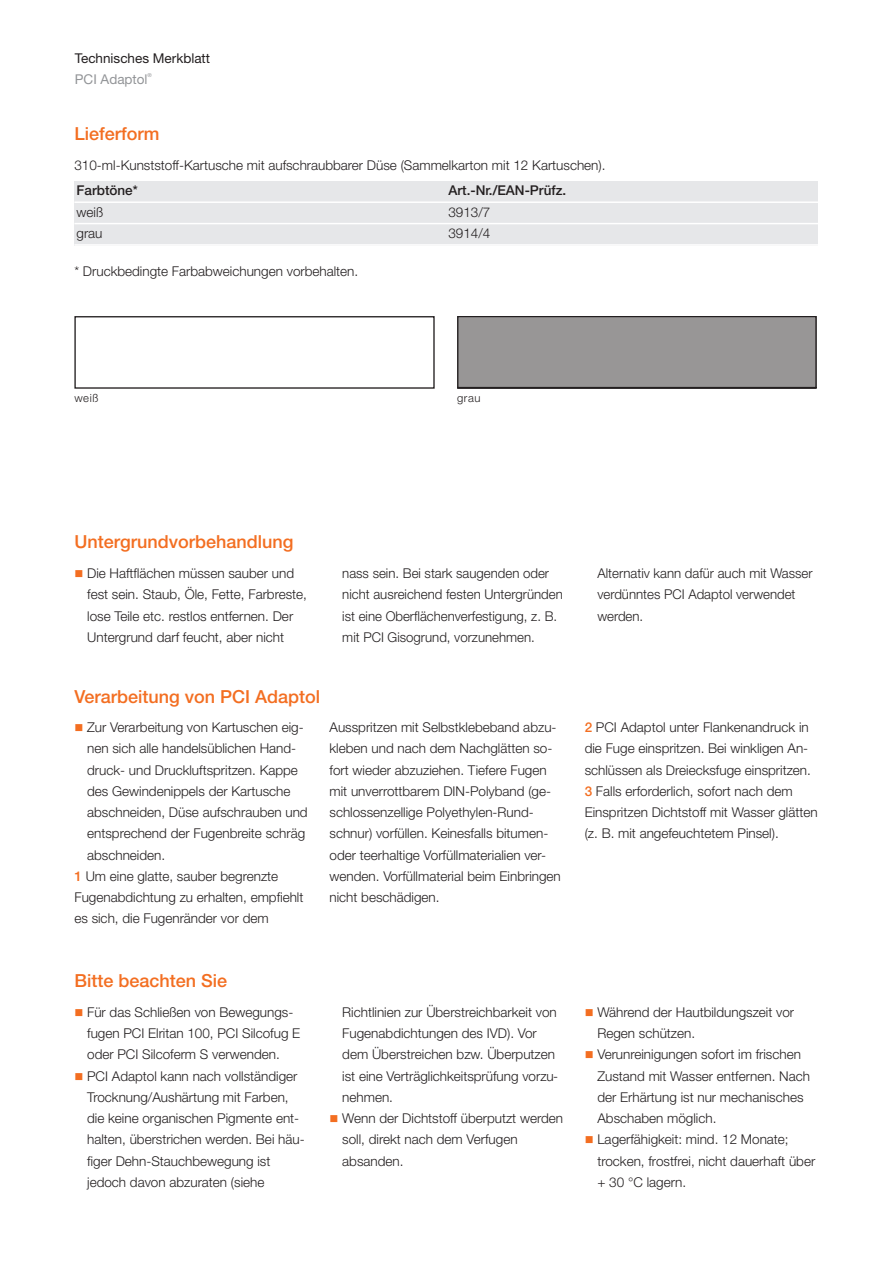
<style>
.page{position:relative;width:893px;height:1263px;background:#fff}
.page>*{position:absolute;margin:0;border:0;box-sizing:border-box;transform-origin:0 0}
.t1{font:500 18px "Helvetica Neue LT Pro";color:#f36e21}
.t2{font:300 13.5px/21.3px "Helvetica Neue LT Pro";color:#231f20}
.t3{font:500 13.5px "Helvetica Neue LT Pro";color:#231f20}
.t4{font:13.5px "Helvetica Neue LT Pro";color:#231f20}
.t5{font:13.5px "Helvetica Neue LT Pro";color:#939598}
.t6{font:300 11.25px "Helvetica Neue LT Pro";letter-spacing:.05em;color:#231f20}
.t7{font:5.4px "Helvetica Neue LT Pro";color:#939598}
.s1{color:#f36e21}
.s2{font-family:"Li Gothic Med";font-weight:400;font-size:10.5px;color:#fff}
.s3{font-weight:500;color:#f36e21}
</style>
<div class="page">
<div style="left:74px;top:182px;width:372px;height:20px;background:#e6e7e9"></div>
<div style="left:446px;top:182px;width:372px;height:20px;background:#e6e7e9"></div>
<div style="left:74px;top:202px;width:372px;height:22px;background:#e6e7e9"></div>
<div style="left:446px;top:202px;width:372px;height:22px;background:#e6e7e9"></div>
<div style="left:74px;top:224px;width:372px;height:22px;background:#e6e7e9"></div>
<div style="left:446px;top:224px;width:372px;height:22px;background:#e6e7e9"></div>
<hr style="left:74px;top:201px;width:744px;height:2px;background:#fff">
<hr style="left:74px;top:223px;width:744px;height:1px;background:#fff">
<hr style="left:74px;top:244px;width:744px;height:2px;background:#fff">
<div style="left:74px;top:316px;width:361px;height:73px;border:1px solid #231f20"></div>
<svg style="left:457px;top:316px;width:360px;height:72px;background:#929090"></svg>
<p class="t4" style="left:75px;top:53px;width:137px">Technisches Merkblatt</p>
<p class="t5" style="left:75px;top:74px;width:74px">PCI Adaptol</p>
<p class="t7" style="left:148px;top:73px;width:6px">®</p>
<h1 class="t1" style="left:74px;top:128px;width:87px">Lieferform</h1>
<p class="t2" style="left:74px;top:156px;width:533px">310-ml-Kunststoff-Kartusche mit aufschraubbarer Düse (Sammelkarton mit 12 Kartuschen).</p>
<p class="t3" style="left:77px;top:186px;width:63px">Farbtöne*</p>
<p class="t3" style="left:448px;top:186px;width:119px">Art.-Nr./EAN-Prüfz.</p>
<p class="t2" style="left:77px;top:203px;width:28px">weiß</p>
<p class="t2" style="left:448px;top:203px;width:44px">3913/7</p>
<p class="t2" style="left:77px;top:224px;width:28px">grau</p>
<p class="t2" style="left:448px;top:224px;width:44px">3914/4</p>
<p class="t2" style="left:74px;top:262px;width:285px">* Druckbedingte Farbabweichungen vorbehalten.</p>
<p class="t6" style="left:74px;top:394px;width:25px">weiß</p>
<p class="t6" style="left:457px;top:394px;width:25px">grau</p>
<h1 class="t1" style="left:74px;top:536px;width:221px">Untergrundvorbehandlung</h1>
<p class="t2" style="left:87px;top:564px;width:221px;text-indent:-13px"><span class="s1">■</span> Die Haftflächen müssen sauber und fest sein. Staub, Öle, Fette, Farbreste, lose Teile etc. restlos entfernen. Der Untergrund darf feucht, aber nicht</p>
<p class="t2" style="left:342px;top:564px;width:222px">nass sein. Bei stark saugenden oder nicht ausreichend festen Untergründen ist eine Oberflächenverfestigung, z. B. mit PCI Gisogrund, vorzunehmen.</p>
<p class="t2" style="left:597px;top:564px;width:217px">Alternativ kann dafür auch mit Wasser verdünntes PCI Adaptol verwendet werden.</p>
<h1 class="t1" style="left:74px;top:690px;width:247px">Verarbeitung von PCI Adaptol</h1>
<p class="t2" style="left:74px;top:718px;width:231px"><span class="s1">■</span> Zur Verarbeitung von Kartuschen eig-</p>
<p class="t2" style="left:87px;top:739px;width:211px">nen sich alle handelsüblichen Hand-</p>
<p class="t2" style="left:87px;top:760px;width:212px">druck- und Druckluftspritzen. Kappe</p>
<p class="t2" style="left:87px;top:782px;width:205px">des Gewindenippels der Kartusche</p>
<p class="t2" style="left:87px;top:803px;width:222px">abschneiden, Düse aufschrauben und</p>
<p class="t2" style="left:87px;top:824px;width:220px">entsprechend der Fugenbreite schräg</p>
<p class="t2" style="left:87px;top:845px;width:80px">abschneiden.</p>
<p class="t2" style="left:74px;top:867px;width:205px"><span class="s2">█</span><span class="s3">1</span> Um eine glatte, sauber begrenzte</p>
<p class="t2" style="left:74px;top:888px;width:231px">Fugenabdichtung zu erhalten, empfiehlt</p>
<p class="t2" style="left:74px;top:909px;width:196px">es sich, die Fugenränder vor dem</p>
<p class="t2" style="left:330px;top:718px;width:233px">Ausspritzen mit Selbstklebeband abzu&shy;kleben und nach dem Nachglätten so&shy;fort wieder abzuziehen. Tiefere Fugen mit unverrottbarem DIN-Polyband (ge&shy;schlossenzellige Polyethylen-Rund&shy;schnur) vorfüllen. Keinesfalls bitumen&shy;oder teerhaltige Vorfüllmaterialien ver&shy;wenden. Vorfüllmaterial beim Einbringen nicht beschädigen.</p>
<p class="t2" style="left:585px;top:718px;width:235px"><span class="s2">█</span><span class="s3">2</span> PCI Adaptol unter Flankenandruck in die Fuge einspritzen. Bei winkligen An&shy;schlüssen als Dreiecksfuge einspritzen. <span class="s2">█</span><span class="s3">3</span> Falls erforderlich, sofort nach dem Einspritzen Dichtstoff mit Wasser glätten (z. B. mit angefeuchtetem Pinsel).</p>
<h1 class="t1" style="left:74px;top:974px;width:154px">Bitte beachten Sie</h1>
<p class="t2" style="left:87px;top:1002px;width:215px;text-indent:-13px"><span class="s1">■</span> Für das Schließen von Bewegungs&shy;fugen PCI Elritan 100, PCI Silcofug E oder PCI Silcoferm S verwenden.</p>
<p class="t2" style="left:87px;top:1066px;width:219px;text-indent:-13px"><span class="s1">■</span> PCI Adaptol kann nach vollständiger Trocknung/Aushärtung mit Farben, die keine organischen Pigmente ent&shy;halten, überstrichen werden. Bei häu&shy;figer Dehn-Stauchbewegung ist jedoch davon abzuraten (siehe</p>
<p class="t2" style="left:342px;top:1002px;width:217px">Richtlinien zur Überstreichbarkeit von<br>Fugenabdichtungen des IVD). Vor dem Überstreichen bzw. Überputzen ist eine Verträglichkeitsprüfung vorzu&shy;nehmen.</p>
<p class="t2" style="left:342px;top:1109px;width:222px;text-indent:-13px"><span class="s1">■</span> Wenn der Dichtstoff überputzt werden soll, direkt nach dem Verfugen absanden.</p>
<p class="t2" style="left:597px;top:1002px;width:198px;text-indent:-13px"><span class="s1">■</span> Während der Hautbildungszeit vor<br>Regen schützen.</p>
<p class="t2" style="left:597px;top:1045px;width:214px;text-indent:-13px"><span class="s1">■</span> Verunreinigungen sofort im frischen<br>Zustand mit Wasser entfernen. Nach der Erhärtung ist nur mechanisches<br>Abschaben möglich.</p>
<p class="t2" style="left:597px;top:1130px;width:219px;text-indent:-13px"><span class="s1">■</span> Lagerfähigkeit: mind. 12 Monate; trocken, frostfrei, nicht dauerhaft über + 30 °C lagern.</p>
</div>
